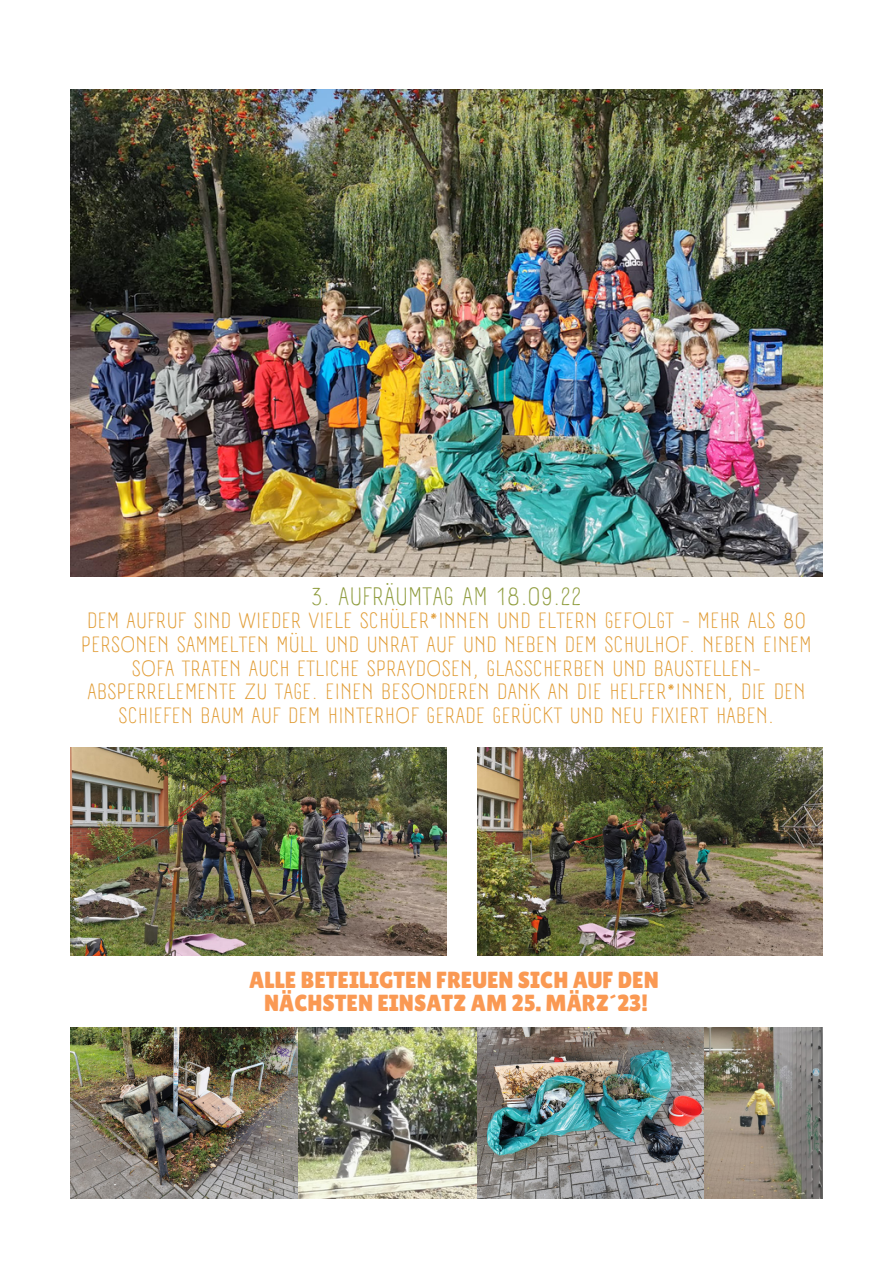
<style>
.page{position:relative;width:893px;height:1264px;background:#fff}
.page>*{position:absolute;margin:0;border:0;box-sizing:border-box;transform-origin:0 0}
.t1{font:24.6px "A Day Without Sun Text";letter-spacing:.055em;color:#909d3f}
.t2{font:23.25px/22.5px "Lilita One";color:#fa9953;text-align:center}
.t3{font:21.6px/23.5px "A Day Without Sun Text";letter-spacing:.055em;color:#e19c35;text-align:center}
</style>
<div class="page">
<img style="left:70px;top:89px;width:752px;height:487px">
<img style="left:70px;top:1027px;width:752px;height:171px">
<img style="left:70px;top:747px;width:377px;height:208px">
<img style="left:477px;top:747px;width:345px;height:208px">
<p class="t1" style="left:311px;top:581px;width:272px">3. AUFRÄUMTAG AM 18.09.22</p>
<p class="t3" style="left:82px;top:609px;width:731px">DEM AUFRUF SIND WIEDER VIELE SCHÜLER*INNEN UND ELTERN GEFOLGT - MEHR ALS 80<br>PERSONEN SAMMELTEN MÜLL UND UNRAT AUF UND NEBEN DEM SCHULHOF. NEBEN EINEM SOFA TRATEN AUCH ETLICHE SPRAYDOSEN, GLASSCHERBEN UND BAUSTELLEN-ABSPERRELEMENTE ZU TAGE. EINEN BESONDEREN DANK AN DIE HELFER*INNEN, DIE DEN SCHIEFEN BAUM AUF DEM HINTERHOF GERADE GERÜCKT UND NEU FIXIERT HABEN.</p>
<p class="t2" style="left:249px;top:968px;width:411px">ALLE BETEILIGTEN FREUEN SICH AUF DEN<br>NÄCHSTEN EINSATZ AM 25. MÄRZ´23!</p>
</div>
